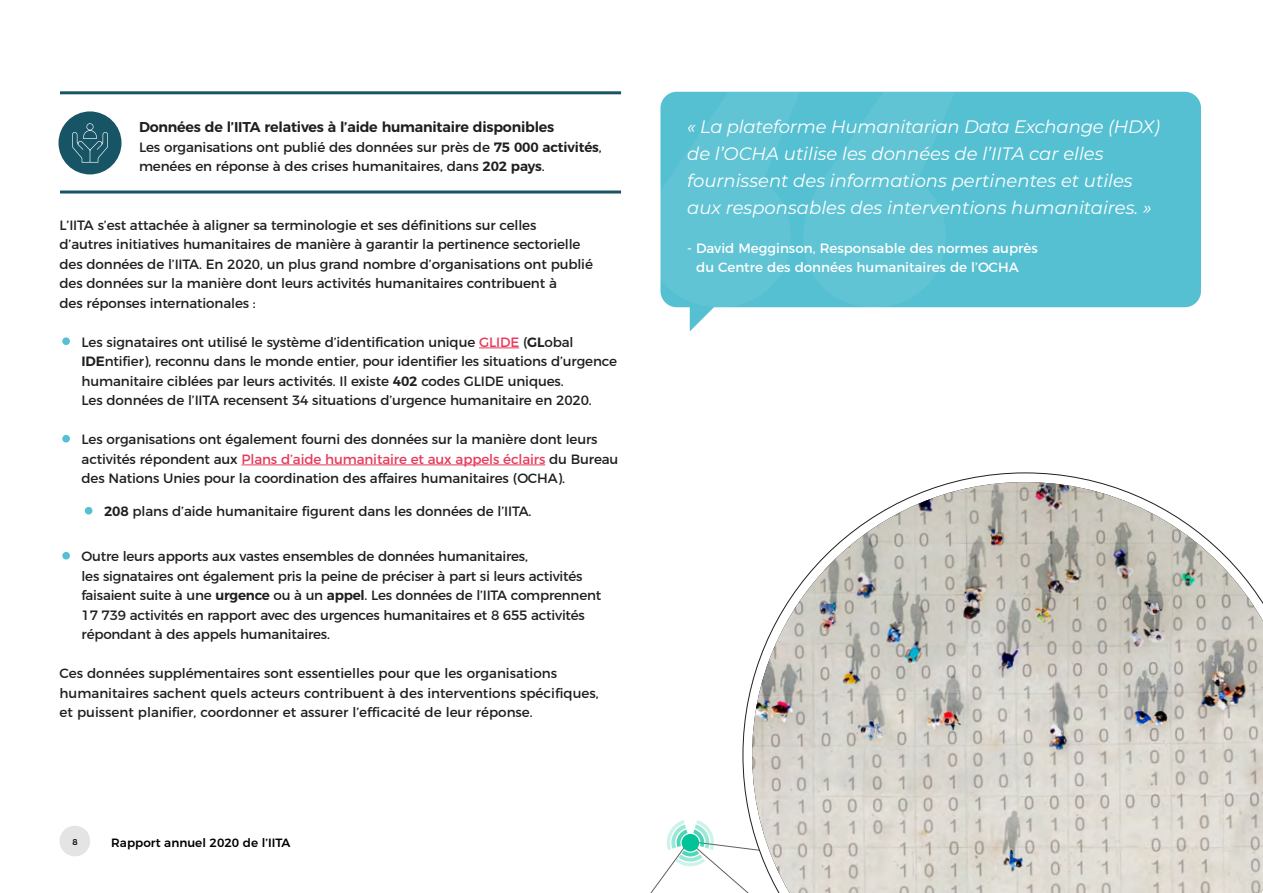
<style>
.page{position:relative;width:1263px;height:893px;background:#fff}
.page>*{position:absolute;margin:0;border:0;box-sizing:border-box;transform-origin:0 0}
.t1{font:italic 18px/27px "Montserrat";color:#fff}
.t2{font:600 14.25px "Montserrat";letter-spacing:-.015em;color:#201f1d}
.t3{font:13.5px/19.5px "Montserrat";letter-spacing:-.01em;color:#201f1d}
.t4{font:13.5px/19.5px "Montserrat";color:#fff}
.t5{font:500 12px "Montserrat";color:#000}
.t6{font:500 8.4px "Montserrat";color:#000}
.s1{font-weight:600}
.s2{color:#e83a5a}
</style>
<div class="page">
<div style="left:60px;top:826px;width:30px;height:30px;background:#e5e4e4;border-radius:50%"></div>
<svg style="left:674px;top:92px;width:527px;height:239px;fill:#55c0d2"></svg>
<svg style="left:660px;top:92px;width:295px;height:215px;background:#5ec3d4"></svg>
<svg style="left:650px;top:739px;width:93px;height:154px"></svg>
<hr style="left:479px;top:348px;width:40px;height:1px;background:#e83a5a">
<hr style="left:242px;top:465px;width:303px;height:1px;background:#e83a5a">
<div style="left:62px;top:337px;width:8px;height:8px;background:#55c0d2;border-radius:50%"></div>
<div style="left:62px;top:435px;width:8px;height:8px;background:#55c0d2;border-radius:50%"></div>
<div style="left:85px;top:507px;width:7px;height:8px;background:#55c0d2;border-radius:50%"></div>
<div style="left:62px;top:552px;width:8px;height:8px;background:#55c0d2;border-radius:50%"></div>
<div style="left:58px;top:111px;width:64px;height:63px;background:#175466;border-radius:50%"></div>
<svg style="left:72px;top:123px;width:36px;height:40px"></svg>
<hr style="left:60px;top:191px;width:561px;height:3px;background:#175466">
<hr style="left:60px;top:91px;width:561px;height:3px;background:#175466">
<img style="left:752px;top:482px;width:511px;height:411px">
<p class="t2" style="left:139px;top:115px;width:417px">Données de l’IITA relatives à l’aide humanitaire disponibles</p>
<p class="t3" style="left:139px;top:136px;width:464px">Les organisations ont publié des données sur près de <span class="s1">75 000 activités</span>, menées en réponse à des crises humanitaires, dans <span class="s1">202 pays</span>.</p>
<p class="t3" style="left:60px;top:214px;width:535px">L’IITA s’est attachée à aligner sa terminologie et ses définitions sur celles<br>d’autres initiatives humanitaires de manière à garantir la pertinence sectorielle des données de l’IITA. En 2020, un plus grand nombre d’organisations ont publié des données sur la manière dont leurs activités humanitaires contribuent à<br>des réponses internationales :</p>
<p class="t3" style="left:82px;top:331px;width:537px">Les signataires ont utilisé le système d’identification unique <span class="s2">GLIDE</span> (<span class="s1">GL</span>obal <span class="s1">IDE</span>ntifier), reconnu dans le monde entier, pour identifier les situations d’urgence humanitaire ciblées par leurs activités. Il existe <span class="s1">402</span> codes GLIDE uniques.<br>Les données de l’IITA recensent 34 situations d’urgence humanitaire en 2020.</p>
<p class="t3" style="left:82px;top:428px;width:538px">Les organisations ont également fourni des données sur la manière dont leurs activités répondent aux <span class="s2">Plans d’aide humanitaire et aux appels éclairs</span> du Bureau des Nations Unies pour la coordination des affaires humanitaires (OCHA).</p>
<p class="t3" style="left:104px;top:500px;width:429px"><span class="s1">208</span> plans d’aide humanitaire figurent dans les données de l’IITA.</p>
<p class="t3" style="left:82px;top:545px;width:521px">Outre leurs apports aux vastes ensembles de données humanitaires,<br>les signataires ont également pris la peine de préciser à part si leurs activités faisaient suite à une <span class="s1">urgence</span> ou à un <span class="s1">appel</span>. Les données de l’IITA comprennent 17 739 activités en rapport avec des urgences humanitaires et 8 655 activités répondant à des appels humanitaires.</p>
<p class="t3" style="left:60px;top:662px;width:541px">Ces données supplémentaires sont essentielles pour que les organisations humanitaires sachent quels acteurs contribuent à des interventions spécifiques, et puissent planifier, coordonner et assurer l’efficacité de leur réponse.</p>
<p class="t6" style="left:72px;top:835px;width:7px">8</p>
<p class="t5" style="left:111px;top:833px;width:181px">Rapport annuel 2020 de l’IITA</p>
<h1 class="t1" style="left:687px;top:112px;width:474px">« La plateforme Humanitarian Data Exchange (HDX) de l’OCHA utilise les données de l’IITA car elles fournissent des informations pertinentes et utiles aux responsables des interventions humanitaires. »</h1>
<p class="t4" style="left:696px;top:237px;width:343px;text-indent:-9px">- David Megginson, Responsable des normes auprès du Centre des données humanitaires de l’OCHA</p>
</div>
